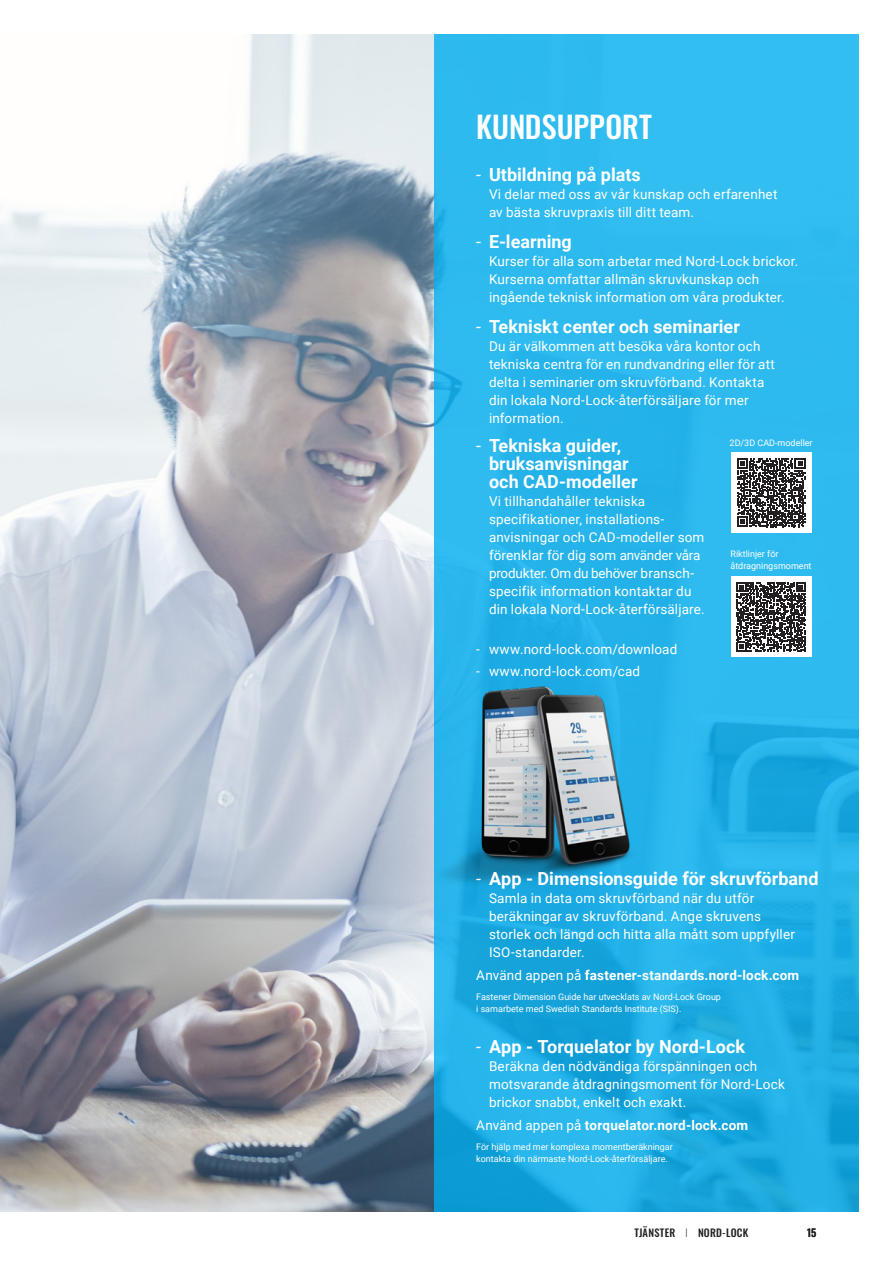
<style>
.page{position:relative;width:893px;height:1263px;background:#fff}
.page>*{position:absolute;margin:0;border:0;box-sizing:border-box;transform-origin:0 0}
.Bodytext{font:500 30px "Oswald";color:#fff}
.t1{font:700 18px/18px "Roboto";color:#fff}
.t2{font:13.5px/18px "Roboto";letter-spacing:.01em;color:#fff}
.Bodytext-2{font:700 13.5px "Roboto";letter-spacing:.015em;color:#fff}
.Folio{font:500 10.5px "Oswald";letter-spacing:.02em;color:#231f20}
.Extrasmall{font:9px/12px "Roboto";color:#fff}
.s1{font-weight:400}
.s2{font-weight:200}
</style>
<div class="page">
<img style="left:0;top:34px;width:435px;height:1178px">
<svg style="left:435px;top:34px;width:424px;height:1178px;background:#27b4e9"></svg>
<img style="left:435px;top:660px;width:244px;height:235px">
<div style="left:731px;top:576px;width:80px;height:81px;background:#fff"></div>
<svg style="left:736px;top:582px;width:70px;height:70px"></svg>
<div style="left:731px;top:452px;width:80px;height:81px;background:#fff"></div>
<svg style="left:737px;top:458px;width:68px;height:69px"></svg>
<p class="Bodytext" style="left:476px;top:111px;width:177px">KUNDSUPPORT</p>
<p class="t1" style="left:476px;top:165px;width:166px"><span class="s1">-</span> Utbildning på plats</p>
<p class="t2" style="left:489px;top:185px;width:290px">Vi delar med oss av vår kunskap och erfarenhet av bästa skruvpraxis till ditt team.</p>
<p class="t1" style="left:476px;top:232px;width:97px"><span class="s1">-</span> E-learning</p>
<p class="t2" style="left:489px;top:252px;width:311px">Kurser för alla som arbetar med Nord-Lock brickor.<br>Kurserna omfattar allmän skruvkunskap och ingående teknisk information om våra produkter.</p>
<p class="t1" style="left:476px;top:317px;width:265px"><span class="s1">-</span> Tekniskt center och seminarier</p>
<p class="t2" style="left:489px;top:336px;width:288px">Du är välkommen att besöka våra kontor och tekniska centra för en rundvandring eller för att delta i seminarier om skruvförband. Kontakta din lokala Nord-Lock-återförsäljare för mer information.</p>
<p class="t1" style="left:489px;top:436px;width:150px;text-indent:-13px"><span class="s1">-</span> Tekniska guider, bruksanvisningar och CAD-modeller</p>
<p class="t2" style="left:489px;top:492px;width:217px">Vi tillhandahåller tekniska specifikationer, installations&shy;anvisningar och CAD-modeller som förenklar för dig som använder våra produkter. Om du behöver bransch&shy;specifik information kontaktar du din lokala Nord-Lock-återförsäljare.</p>
<p class="t2" style="left:476px;top:640px;width:203px">- www.nord-lock.com/download</p>
<p class="t2" style="left:476px;top:662px;width:165px">- www.nord-lock.com/cad</p>
<p class="Extrasmall" style="left:730px;top:436px;width:85px">2D/3D CAD-modeller</p>
<p class="Extrasmall" style="left:730px;top:547px;width:83px">Riktlinjer för åtdragningsmoment</p>
<p class="t1" style="left:476px;top:869px;width:344px"><span class="s1">-</span> App - Dimensionsguide för skruvförband</p>
<p class="t2" style="left:489px;top:889px;width:307px">Samla in data om skruvförband när du utför beräkningar av skruvförband. Ange skruvens storlek och längd och hitta alla mått som uppfyller ISO-standarder.</p>
<p class="Bodytext-2" style="left:476px;top:965px;width:325px"><span class="s1">Använd appen på</span> fastener-standards.nord-lock.com</p>
<p class="Extrasmall" style="left:476px;top:990px;width:246px">Fastener Dimension Guide har utvecklats av Nord-Lock Group i samarbete med Swedish Standards Institute (SIS).</p>
<p class="t1" style="left:476px;top:1037px;width:270px"><span class="s1">-</span> App - Torquelator by Nord-Lock</p>
<p class="t2" style="left:489px;top:1057px;width:297px">Beräkna den nödvändiga förspänningen och motsvarande åtdragningsmoment för Nord-Lock brickor snabbt, enkelt och exakt.</p>
<p class="Bodytext-2" style="left:476px;top:1115px;width:273px"><span class="s1">Använd appen på</span> torquelator.nord-lock.com</p>
<p class="Extrasmall" style="left:476px;top:1140px;width:198px">För hjälp med mer komplexa momentberäkningar kontakta din närmaste Nord-Lock-återförsäljare.</p>
<p class="Folio" style="left:634px;top:1228px;width:115px">TJÄNSTER <span class="s2">I</span> NORD-LOCK</p>
<p class="Folio" style="left:807px;top:1228px;width:11px">15</p>
</div>
